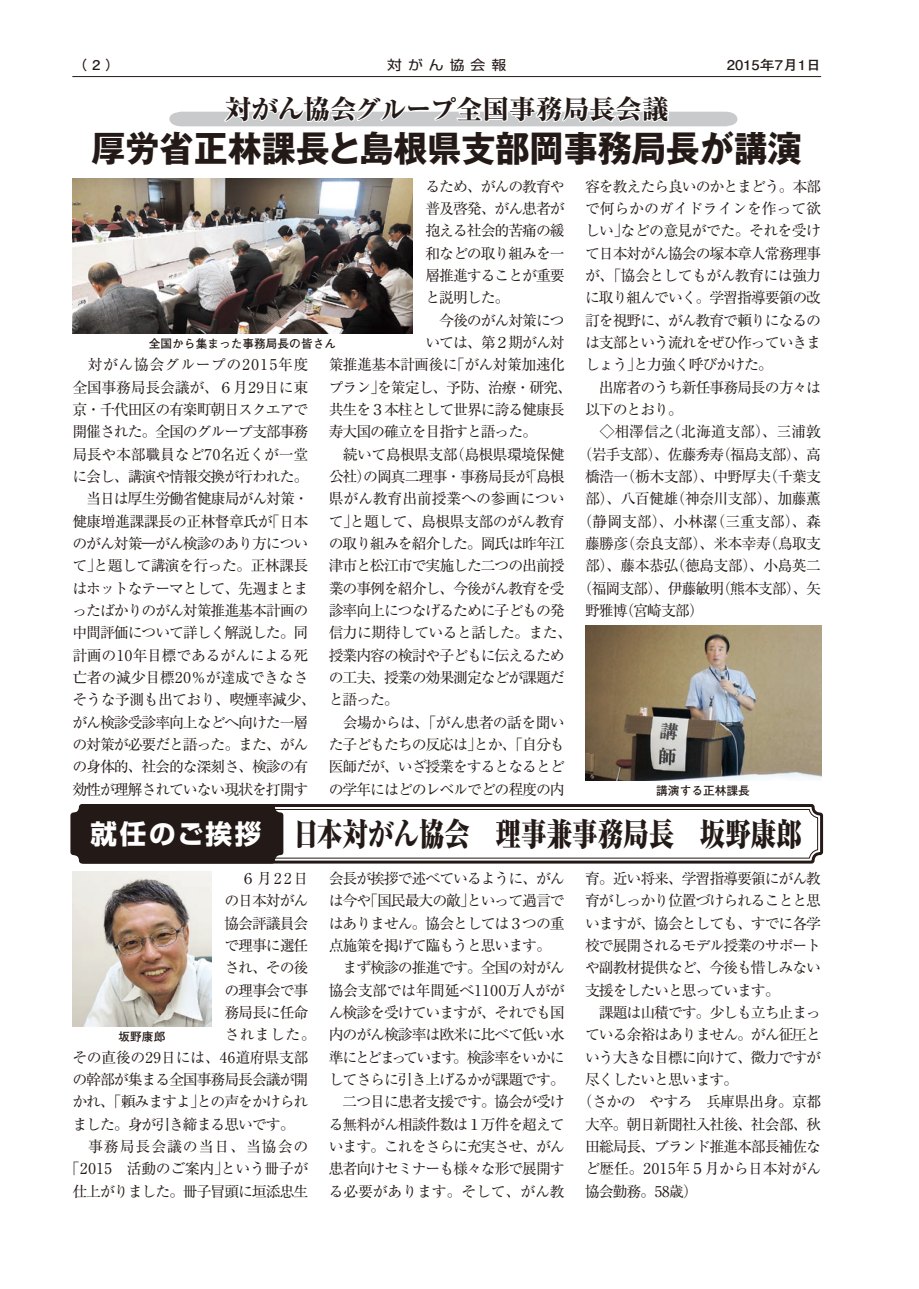
<style>
.page{position:relative;width:919px;height:1289px;background:#fff}
.page>*{position:absolute;margin:0;border:0;box-sizing:border-box;transform-origin:0 0}
.t1{font:700 35.7px "Gothic MB101 Pr 6";color:#231916;scale:.95 1}
.t2{font:800 expanded 31.95px "Ryumin Pr 6";color:#231916;scale:.8 1}
.t3{font:800 26.55px "Ryumin Pr 6";color:#231916}
.t4{font:700 26.55px "Shin Go Pr 6";letter-spacing:.1em;color:#fff}
.t5{font:14.85px/22.4px "Ryumin Pr 6";letter-spacing:-.07em;color:#231916}
.t6{font:14.85px "Ryumin Pr 6";letter-spacing:-.04em;color:#231916}
.t7{font:14.85px "Ryumin Pr 6";letter-spacing:-.01em;color:#231916}
.t8{font:14.85px "Ryumin Pr 6";letter-spacing:-.025em;color:#231916}
.t9{font:700 13.35px "Futo Go B101 Pr 6";color:#231916;scale:1.11 1}
.t10{font:13.35px "Shin Go Pr 6";letter-spacing:.4em;color:#231916;scale:1.11 1}
.t11{font:700 11.7px "Futo Go B101 Pr 6";color:#231916}
</style>
<div class="page">
<hr style="left:72px;top:76px;width:749px;height:1px;background:#231916">
<svg style="left:88px;top:76px;width:718px;height:51px"></svg>
<img style="left:72px;top:871px;width:140px;height:155px">
<img style="left:72px;top:179px;width:340px;height:155px">
<svg style="left:70px;top:804px;width:754px;height:60px"></svg>
<div style="left:75px;top:809px;width:743px;height:49px;border:1px solid #231916;border-radius:8px"></div>
<div style="left:75px;top:806px;width:206px;height:55px;background:#231916;border-radius:9px"></div>
<div style="left:72px;top:804px;width:211px;height:59px;border:5px solid #231916;border-radius:9px"></div>
<img style="left:585px;top:625px;width:236px;height:155px">
<p class="t9" style="left:72px;top:54px;width:45px">（2）</p>
<p class="t10" style="left:387px;top:54px;width:109px">対がん協会報</p>
<p class="t9" style="left:726px;top:54px;width:86px">2015年7月1日</p>
<h3 class="t3" style="left:225px;top:88px;width:445px">対がん協会グループ全国事務局長会議</h3>
<h1 class="t1" style="left:92px;top:119px;width:749px">厚労省正林課長と島根県支部岡事務局長が講演</h1>
<p class="t11" style="left:149px;top:335px;width:189px">全国から集まった事務局長の皆さん</p>
<p class="t5" style="left:425px;top:174px;width:141px">るため、がんの教育や普及啓発、がん患者が抱える社会的苦痛の緩和などの取り組みを一層推進することが重要と説明した。<br>　今後のがん対策については、第２期がん対</p>
<p class="t5" style="left:72px;top:353px;width:245px">　対がん協会グループの2015年度全国事務局長会議が、６月29日に東京・千代田区の有楽町朝日スクエアで開催された。全国のグループ支部事務局長や本部職員など70名近くが一堂に会し、講演や情報交換が行われた。　当日は厚生労働省健康局がん対策・健康増進課課長の正林督章氏が「日本のがん対策―がん検診のあり方について」と題して講演を行った。正林課長はホットなテーマとして、先週まとまったばかりのがん対策推進基本計画の中間評価について詳しく解説した。同計画の10年目標であるがんによる死亡者の減少目標20％が達成できなさそうな予測も出ており、喫煙率減少、がん検診受診率向上などへ向けた一層の対策が必要だと語った。また、がんの身体的、社会的な深刻さ、検診の有効性が理解されていない現状を打開す</p>
<p class="t5" style="left:328px;top:353px;width:245px">策推進基本計画後に「がん対策加速化プラン」を策定し、予防、治療・研究、共生を３本柱として世界に誇る健康長寿大国の確立を目指すと語った。<br>　続いて島根県支部（島根県環境保健公社）の岡真二理事・事務局長が「島根県がん教育出前授業への参画について」と題して、島根県支部のがん教育の取り組みを紹介した。岡氏は昨年江津市と松江市で実施した二つの出前授業の事例を紹介し、今後がん教育を受診率向上につなげるために子どもの発信力に期待していると話した。また、授業内容の検討や子どもに伝えるための工夫、授業の効果測定などが課題だと語った。<br>　会場からは、「がん患者の話を聞いた子どもたちの反応は」とか、「自分も医師だが、いざ授業をするとなるとどの学年にはどのレベルでどの程度の内</p>
<p class="t5" style="left:585px;top:174px;width:238px">容を教えたら良いのかとまどう。本部</p>
<p class="t7" style="left:585px;top:197px;width:237px">で何らかのガイドラインを作って欲</p>
<p class="t6" style="left:585px;top:219px;width:237px">しい」などの意見がでた。それを受け</p>
<p class="t5" style="left:585px;top:241px;width:238px">て日本対がん協会の塚本章人常務理事</p>
<p class="t6" style="left:585px;top:264px;width:238px">が、「協会としてもがん教育には強力</p>
<p class="t5" style="left:585px;top:286px;width:238px">に取り組んでいく。学習指導要領の改</p>
<p class="t5" style="left:585px;top:308px;width:238px">訂を視野に、がん教育で頼りになるの</p>
<p class="t5" style="left:585px;top:330px;width:238px">は支部という流れをぜひ作っていきま</p>
<p class="t5" style="left:585px;top:353px;width:189px">しょう」と力強く呼びかけた。</p>
<p class="t5" style="left:585px;top:375px;width:238px">　出席者のうち新任事務局長の方々は</p>
<p class="t5" style="left:585px;top:397px;width:100px">以下のとおり。</p>
<p class="t7" style="left:585px;top:420px;width:237px">　◇相澤信之（北海道支部）、三浦敦</p>
<p class="t5" style="left:577px;top:442px;width:245px">（岩手支部）、佐藤秀寿（福島支部）、高</p>
<p class="t6" style="left:585px;top:465px;width:237px">橋浩一（栃木支部）、中野厚夫（千葉支</p>
<p class="t6" style="left:585px;top:487px;width:237px">部）、八百健雄（神奈川支部）、加藤薫</p>
<p class="t7" style="left:577px;top:509px;width:245px">（静岡支部）、小林潔（三重支部）、森</p>
<p class="t6" style="left:585px;top:532px;width:237px">藤勝彦（奈良支部）、米本幸寿（鳥取支</p>
<p class="t6" style="left:585px;top:554px;width:237px">部）、藤本恭弘（徳島支部）、小島英二</p>
<p class="t5" style="left:577px;top:576px;width:245px">（福岡支部）、伊藤敏明（熊本支部）、矢</p>
<p class="t5" style="left:585px;top:598px;width:120px">野雅博（宮崎支部）</p>
<p class="t11" style="left:656px;top:781px;width:95px">講演する正林課長</p>
<h3 class="t4" style="left:91px;top:812px;width:172px">就任のご挨拶</h3>
<h2 class="t2" style="left:293px;top:808px;width:637px">日本対がん協会　理事兼事務局長　坂野康郎</h2>
<p class="t11" style="left:119px;top:1027px;width:48px">坂野康郎</p>
<p class="t5" style="left:224px;top:866px;width:93px">　６月22日の日本対がん協会評議員会で理事に選任され、その後の理事会で事務局長に任命されました。</p>
<p class="t5" style="left:65px;top:1045px;width:245px;text-align:center">その直後の29日には、46道府県支部の幹部が集まる全国事務局長会議が開かれ、「頼みますよ」との声をかけられました。身が引き締まる思いです。<br>　事務局長会議の当日、当協会の「2015　活動のご案内」という冊子が仕上がりました。冊子冒頭に垣添忠生</p>
<p class="t5" style="left:328px;top:866px;width:238px">会長が挨拶で述べているように、がんは今や「国民最大の敵」といって過言ではありません。協会としては３つの重点施策を掲げて臨もうと思います。　まず検診の推進です。全国の対がん協会支部では年間延べ1100万人ががん検診を受けていますが、それでも国内のがん検診率は欧米に比べて低い水準にとどまっています。検診率をいかにしてさらに引き上げるかが課題です。　二つ目に患者支援です。協会が受ける無料がん相談件数は１万件を超えています。これをさらに充実させ、がん患者向けセミナーも様々な形で展開する必要があります。そして、がん教</p>
<p class="t5" style="left:585px;top:866px;width:238px">育。近い将来、学習指導要領にがん教</p>
<p class="t5" style="left:585px;top:888px;width:238px">育がしっかり位置づけられることと思</p>
<p class="t5" style="left:585px;top:911px;width:238px">いますが、協会としても、すでに各学</p>
<p class="t5" style="left:585px;top:933px;width:238px">校で展開されるモデル授業のサポート</p>
<p class="t5" style="left:585px;top:955px;width:238px">や副教材提供など、今後も惜しみない</p>
<p class="t5" style="left:585px;top:978px;width:196px">支援をしたいと思っています。</p>
<p class="t5" style="left:585px;top:1000px;width:238px">　課題は山積です。少しも立ち止まっ</p>
<p class="t5" style="left:585px;top:1022px;width:238px">ている余裕はありません。がん征圧と</p>
<p class="t5" style="left:585px;top:1045px;width:238px">いう大きな目標に向けて、微力ですが</p>
<p class="t5" style="left:585px;top:1067px;width:155px">尽くしたいと思います。</p>
<p class="t6" style="left:577px;top:1090px;width:245px">（さかの　やすろ　兵庫県出身。京都</p>
<p class="t5" style="left:585px;top:1112px;width:238px">大卒。朝日新聞社入社後、社会部、秋</p>
<p class="t5" style="left:585px;top:1134px;width:238px">田総局長、ブランド推進本部長補佐な</p>
<p class="t8" style="left:585px;top:1157px;width:238px">ど歴任。2015年５月から日本対がん</p>
<p class="t5" style="left:585px;top:1179px;width:114px">協会勤務。58歳）</p>
</div>
